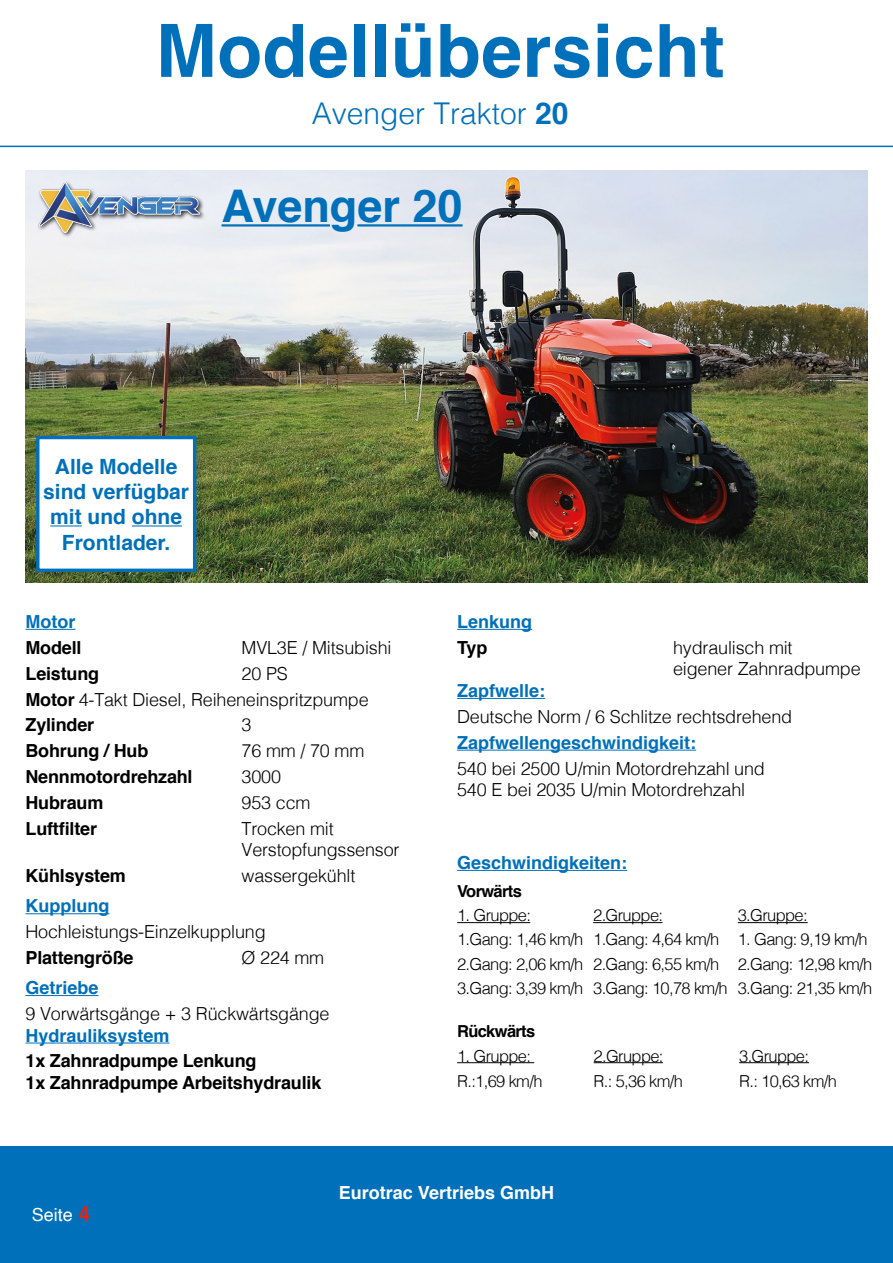
<style>
.page{position:relative;width:893px;height:1263px;background:#fff}
.page>*{position:absolute;margin:0;border:0;box-sizing:border-box;transform-origin:0 0}
.t1{font:700 73.5px "Helvetica";letter-spacing:.005em;color:#0070ba}
.t2{font:700 45px "Helvetica";color:#0070ba}
.t3{font:300 30px "Helvetica";color:#0070ba}
.t4{font:700 21px/25.2px "Helvetica";color:#0070ba;text-align:center}
.t5{font:700 21px "Helvetica";color:#e42313}
.t6{font:300 18px/21.6px "Helvetica";letter-spacing:-.01em;color:#000}
.t7{font:700 18px/21.6px "Helvetica";letter-spacing:-.01em;color:#000}
.t8{font:700 18px "Helvetica";color:#0070ba}
.t9{font:700 18px "Helvetica";color:#fff}
.t10{font:18px "Helvetica";color:#fff}
.t11{font:300 16.5px/24px "Helvetica";letter-spacing:-.04em;color:#000}
.t12{font:700 16.5px "Helvetica";letter-spacing:-.04em;color:#000}
.s1{font-weight:700}
</style>
<div class="page">
<div style="left:0;top:1146px;width:893px;height:117px;background:#0070ba"></div>
<hr style="left:26px;top:629px;width:49px;height:1px;background:#0070ba">
<hr style="left:26px;top:913px;width:83px;height:1px;background:#0070ba">
<hr style="left:26px;top:995px;width:73px;height:1px;background:#0070ba">
<hr style="left:26px;top:1042px;width:144px;height:1px;background:#0070ba">
<hr style="left:457px;top:629px;width:75px;height:1px;background:#0070ba">
<hr style="left:457px;top:698px;width:88px;height:1px;background:#0070ba">
<hr style="left:457px;top:750px;width:239px;height:1px;background:#0070ba">
<hr style="left:0;top:146px;width:893px;height:1px;background:#0070ba">
<img style="left:26px;top:170px;width:841px;height:412px">
<hr style="left:222px;top:224px;width:108px;height:3px;background:#0070ba">
<hr style="left:357px;top:224px;width:106px;height:3px;background:#0070ba">
<div style="left:37px;top:181px;width:168px;height:57px;background:#000;opacity:.75"></div>
<img style="left:38px;top:181px;width:162px;height:55px">
<div style="left:38px;top:438px;width:157px;height:132px;background:#fff"></div>
<hr style="left:50px;top:525px;width:32px;height:1px;background:#0070ba">
<hr style="left:132px;top:525px;width:50px;height:1px;background:#0070ba">
<div style="left:36px;top:436px;width:160px;height:136px;border:3px solid #0070ba"></div>
<hr style="left:457px;top:870px;width:170px;height:1px;background:#0070ba">
<hr style="left:457px;top:922px;width:73px;height:1px;background:#000">
<hr style="left:593px;top:922px;width:69px;height:1px;background:#000">
<hr style="left:738px;top:922px;width:70px;height:1px;background:#000">
<hr style="left:457px;top:1062px;width:77px;height:1px;background:#000">
<hr style="left:594px;top:1062px;width:69px;height:1px;background:#000">
<hr style="left:739px;top:1062px;width:70px;height:1px;background:#000">
<h1 class="t1" style="left:156px;top:-8px;width:570px">Modellübersicht</h1>
<h3 class="t3" style="left:312px;top:88px;width:258px">Avenger Traktor <span class="s1">20</span></h3>
<h2 class="t2" style="left:222px;top:170px;width:242px">Avenger 20</h2>
<p class="t4" style="left:43px;top:454px;width:147px">Alle Modelle sind verfügbar mit und ohne<br>Frontlader.</p>
<p class="t8" style="left:26px;top:607px;width:51px">Motor</p>
<p class="t7" style="left:26px;top:637px;width:58px">Modell</p>
<p class="t6" style="left:242px;top:635px;width:151px">MVL3E / Mitsubishi</p>
<p class="t7" style="left:26px;top:663px;width:75px">Leistung</p>
<p class="t6" style="left:26px;top:659px;width:345px;line-height:25.8px;text-indent:216px">20 PS<br><span class="s1">Motor</span> 4-Takt Diesel, Reiheneinspritzpumpe<br><span class="s1">Zylinder</span></p>
<p class="t6" style="left:242px;top:713px;width:12px">3</p>
<p class="t7" style="left:26px;top:740px;width:124px">Bohrung / Hub</p>
<p class="t6" style="left:242px;top:739px;width:124px">76 mm / 70 mm</p>
<p class="t7" style="left:26px;top:766px;width:169px">Nennmotordrehzahl</p>
<p class="t6" style="left:242px;top:765px;width:41px">3000</p>
<p class="t7" style="left:26px;top:792px;width:79px">Hubraum</p>
<p class="t6" style="left:242px;top:790px;width:70px">953 ccm</p>
<p class="t7" style="left:26px;top:818px;width:73px">Luftfilter</p>
<p class="t6" style="left:242px;top:816px;width:159px">Trocken mit<br>Verstopfungssensor</p>
<p class="t7" style="left:26px;top:865px;width:102px">Kühlsystem</p>
<p class="t6" style="left:242px;top:864px;width:115px">wassergekühlt</p>
<p class="t8" style="left:26px;top:891px;width:85px">Kupplung</p>
<p class="t6" style="left:26px;top:920px;width:242px">Hochleistungs-Einzelkupplung</p>
<p class="t7" style="left:26px;top:947px;width:110px">Plattengröße</p>
<p class="t6" style="left:242px;top:945px;width:84px">Ø 224 mm</p>
<p class="t8" style="left:26px;top:973px;width:75px">Getriebe</p>
<p class="t6" style="left:26px;top:1001px;width:306px">9 Vorwärtsgänge + 3 Rückwärtsgänge</p>
<p class="t8" style="left:26px;top:1021px;width:146px">Hydrauliksystem</p>
<p class="t7" style="left:26px;top:1050px;width:297px">1x Zahnradpumpe Lenkung<br>1x Zahnradpumpe Arbeitshydraulik</p>
<p class="t8" style="left:457px;top:607px;width:77px">Lenkung</p>
<p class="t7" style="left:457px;top:637px;width:32px">Typ</p>
<p class="t6" style="left:673px;top:635px;width:189px">hydraulisch mit<br>eigener Zahnradpumpe</p>
<p class="t8" style="left:457px;top:676px;width:90px">Zapfwelle:</p>
<p class="t6" style="left:457px;top:704px;width:337px">Deutsche Norm / 6 Schlitze rechtsdrehend</p>
<p class="t8" style="left:457px;top:728px;width:241px">Zapfwellengeschwindigkeit:</p>
<p class="t6" style="left:457px;top:756px;width:309px">540 bei 2500 U/min Motordrehzahl und<br>540 E bei 2035 U/min Motordrehzahl</p>
<p class="t8" style="left:457px;top:848px;width:172px">Geschwindigkeiten:</p>
<p class="t12" style="left:457px;top:878px;width:66px">Vorwärts</p>
<p class="t11" style="left:457px;top:902px;width:75px">1. Gruppe:</p>
<p class="t11" style="left:593px;top:902px;width:71px">2.Gruppe:</p>
<p class="t11" style="left:457px;top:902px;width:417px;text-indent:281px">3.Gruppe:<br>1.Gang: 1,46 km/h 1.Gang: 4,64 km/h 1. Gang: 9,19 km/h 2.Gang: 2,06 km/h 2.Gang: 6,55 km/h 2.Gang: 12,98 km/h 3.Gang: 3,39 km/h 3.Gang: 10,78 km/h 3.Gang: 21,35 km/h</p>
<p class="t12" style="left:457px;top:1018px;width:80px">Rückwärts</p>
<p class="t11" style="left:457px;top:1042px;width:75px">1. Gruppe:</p>
<p class="t11" style="left:594px;top:1042px;width:71px">2.Gruppe:</p>
<p class="t11" style="left:739px;top:1042px;width:71px">3.Gruppe:</p>
<p class="t11" style="left:457px;top:1068px;width:87px">R.:1,69 km/h</p>
<p class="t11" style="left:594px;top:1068px;width:91px">R.: 5,36 km/h</p>
<p class="t11" style="left:739px;top:1068px;width:99px">R.: 10,63 km/h</p>
<p class="t5" style="left:78px;top:1197px;width:13px">4</p>
<p class="t10" style="left:32px;top:1201px;width:43px">Seite</p>
<p class="t9" style="left:339px;top:1178px;width:217px">Eurotrac Vertriebs GmbH</p>
</div>
